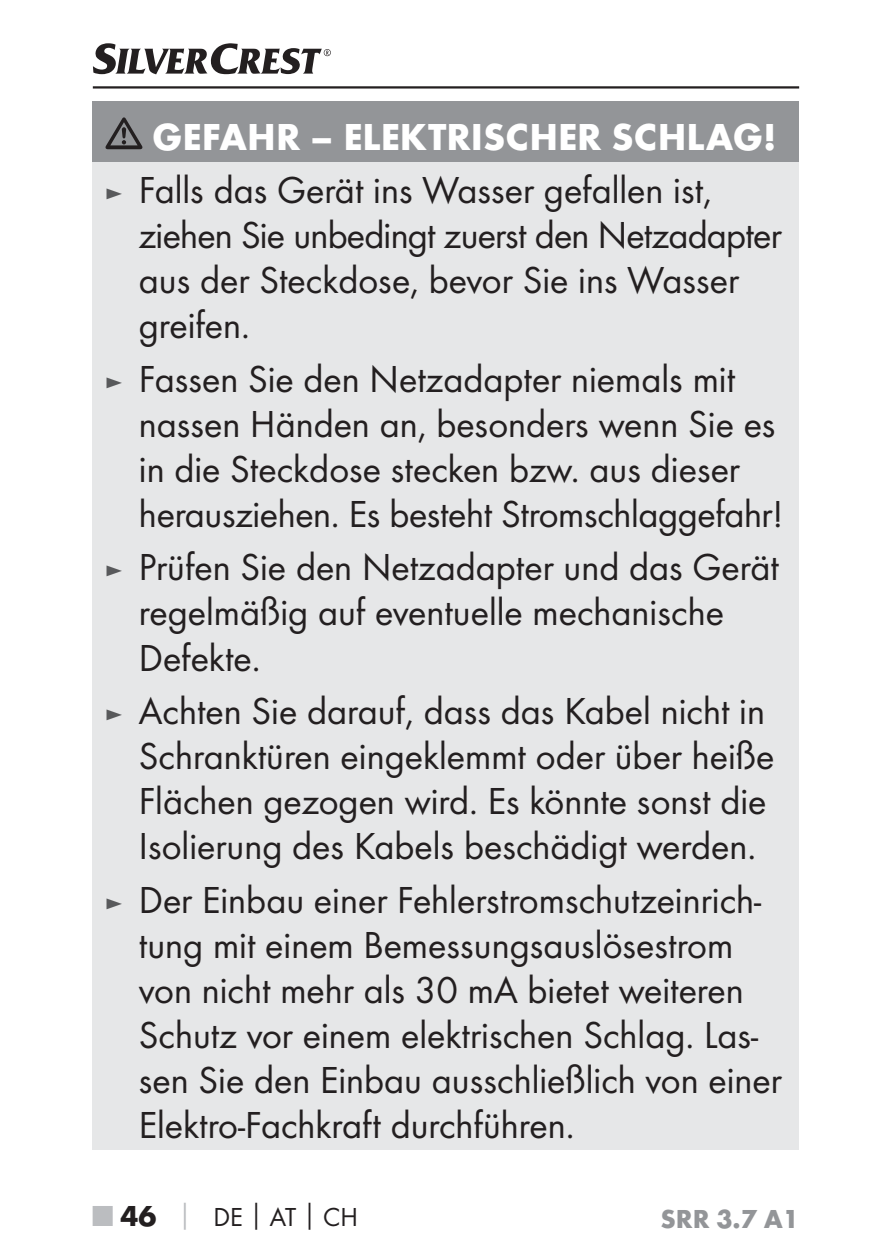
<style>
.page{position:relative;width:892px;height:1259px;background:#fff}
.page>*{position:absolute;margin:0;border:0;box-sizing:border-box;transform-origin:0 0}
.t1{font:39px/45px "Futura Boo";color:#231f20}
.t2{font:700 39px "Futura";color:#fff}
.t3{font:27px "Futura Boo";color:#231f20}
.t4{font:700 27px "Futura";color:#939598}
.s1{font-size:27px;color:#58595b}
.s2{font-family:"Futura";font-weight:700;font-size:30px;color:#bbbdc0}
.s3{font-family:"Futura";font-weight:700;font-size:30px}
.s4{font-family:"Futura";font-weight:700;color:#bbbdc0}
.s5{font-family:"Futura";font-weight:700}
</style>
<div class="page">
<hr style="left:93px;top:86px;width:706px;height:3px;background:#231f20">
<svg style="left:93px;top:43px;width:238px;height:31px"></svg>
<div style="left:93px;top:101px;width:706px;height:61px;background:#939598"></div>
<div style="left:93px;top:162px;width:706px;height:987px;background:#e6e7e8"></div>
<svg style="left:105px;top:117px;width:37px;height:32px"></svg>
<p class="t2" style="left:152px;top:122px;width:625px">GEFAHR – ELEKTRISCHER SCHLAG!</p>
<p class="t1" style="left:139px;top:170px;width:644px;text-indent:-34px"><span class="s1">►</span> Falls das Gerät ins Wasser gefallen ist, ziehen Sie unbedingt zuerst den Netzadapter aus der Steckdose, bevor Sie ins Wasser greifen.</p>
<p class="t1" style="left:139px;top:358px;width:645px;text-indent:-34px"><span class="s1">►</span> Fassen Sie den Netzadapter niemals mit nassen Händen an, besonders wenn Sie es in die Steckdose stecken bzw. aus dieser herausziehen. Es besteht Stromschlaggefahr!</p>
<p class="t1" style="left:139px;top:547px;width:641px;text-indent:-34px"><span class="s1">►</span> Prüfen Sie den Netzadapter und das Gerät regelmäßig auf eventuelle mechanische<br>Defekte.</p>
<p class="t1" style="left:139px;top:690px;width:637px;text-indent:-34px"><span class="s1">►</span> Achten Sie darauf, dass das Kabel nicht in Schranktüren eingeklemmt oder über heiße Flächen gezogen wird. Es könnte sonst die Isolierung des Kabels beschädigt werden.</p>
<p class="t1" style="left:139px;top:879px;width:644px;text-indent:-34px"><span class="s1">►</span> Der Einbau einer Fehlerstromschutzeinrich&shy;tung mit einem Bemessungsauslösestrom von nicht mehr als 30 mA bietet weiteren Schutz vor einem elektrischen Schlag. Las&shy;sen Sie den Einbau ausschließlich von einer Elektro-Fachkraft durchführen.</p>
<p class="t3" style="left:93px;top:1204px;width:266px"><span class="s2">■</span> <span class="s3">46</span> <span class="s4">│</span> DE<span class="s5">│</span>AT<span class="s5">│</span>CH</p>
<p class="t4" style="left:660px;top:1208px;width:140px">SRR 3.7 A1</p>
</div>
